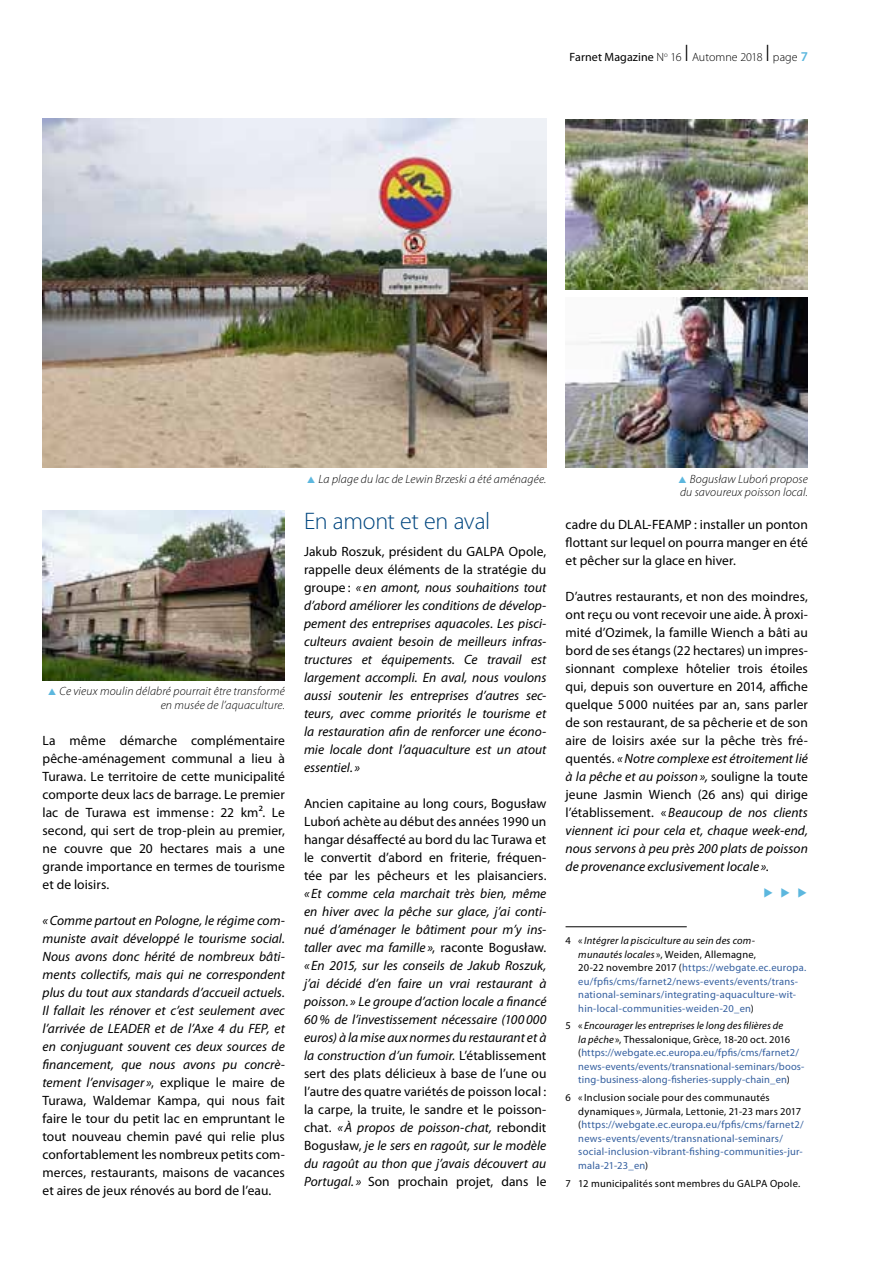
<style>
.page{position:relative;width:893px;height:1263px;background:#fff}
.page>*{position:absolute;margin:0;border:0;box-sizing:border-box;transform-origin:0 0}
.t1{font:300 24px "Myriad Pro";letter-spacing:-.015em;color:#00467f}
.t2{font:15px "Apple Symbols";color:#5cb7de}
.t3{font:italic 13.5px/18px "Myriad Pro";letter-spacing:.005em;color:#000;text-align:justify}
.t4{font:13.5px/18px "Myriad Pro";letter-spacing:.005em;color:#000;text-align:justify}
.t5{font:italic 300 12px/13.5px "Myriad Pro";letter-spacing:.015em;color:#000}
.t6{font:300 12px "Myriad Pro";letter-spacing:.005em;color:#000}
.t7{font:10.5px/13.5px "Myriad Pro";letter-spacing:.02em;color:#345f9f}
.t8{font:10.5px "Myriad Pro";letter-spacing:.02em;color:#000}
.s1{font-weight:400}
.s2{font-size:24px}
.s3{font-weight:600;font-size:13.5px;color:#5cb7de}
.s4{color:#5cb7de}
.s5{font-style:normal}
.s6{font-style:italic}
.s7{color:#000}
.s8{font-style:italic;color:#000}
</style>
<div class="page">
<img style="left:566px;top:298px;width:242px;height:170px">
<img style="left:43px;top:510px;width:242px;height:170px">
<img style="left:566px;top:119px;width:242px;height:170px">
<img style="left:43px;top:119px;width:503px;height:349px">
<hr style="left:566px;top:926px;width:121px;height:1px;background:#000">
<p class="t6" style="left:570px;top:50px;width:240px"><span class="s1">Farnet Magazine</span> N<sup>o</sup> 16 <span class="s2">I</span> Automne 2018 <span class="s2">I</span> page <span class="s3">7</span></p>
<p class="t5" style="left:47px;top:685px;width:239px;text-align:right"><span class="s4">▲</span> Ce vieux moulin délabré pourrait être transformé en musée de l’aquaculture.</p>
<p class="t4" style="left:43px;top:731px;width:244px">La même démarche complémentaire pêche-aménagement communal a lieu à Turawa. Le territoire de cette municipalité comporte deux lacs de barrage. Le premier lac de Turawa est immense : 22 km². Le second, qui sert de trop-plein au premier, ne couvre que 20 hectares mais a une grande importance en termes de tourisme et de loisirs.</p>
<p class="t3" style="left:43px;top:911px;width:244px">«Comme partout en Pologne, le régime com&shy;muniste avait développé le tourisme social.<br>Nous avons donc hérité de nombreux bâti&shy;ments collectifs, mais qui ne correspondent plus du tout aux standards d’accueil actuels.<br>Il fallait les rénover et c’est seulement avec l’arrivée de LEADER et de l’Axe 4 du FEP, et en conjuguant souvent ces deux sources de financement, que nous avons pu concrè&shy;tement l’envisager »<span class="s5">, explique le maire de Turawa, Waldemar Kampa, qui nous fait faire le tour du petit lac en empruntant le tout nouveau chemin pavé qui relie plus confortablement les nombreux petits com&shy;merces, restaurants, maisons de vacances et aires de jeux rénovés au bord de l’eau.</span></p>
<p class="t5" style="left:306px;top:472px;width:242px"><span class="s4">▲</span> La plage du lac de Lewin Brzeski a été aménagée.</p>
<p class="t5" style="left:677px;top:472px;width:132px"><span class="s4">▲</span> Bogusław Luboń propose du savoureux poisson local.</p>
<h1 class="t1" style="left:304px;top:507px;width:188px">En amont et en aval</h1>
<p class="t3" style="left:304px;top:542px;width:244px"><span class="s5">Jakub Roszuk, président du GALPA Opole, rappelle deux éléments de la stratégie du groupe :</span> « en amont, nous souhaitions tout d’abord améliorer les conditions de dévelop&shy;pement des entreprises aquacoles. Les pisci&shy;culteurs avaient besoin de meilleurs infras&shy;tructures et équipements. Ce travail est largement accompli. En aval, nous voulons aussi soutenir les entreprises d’autres sec&shy;teurs, avec comme priorités le tourisme et la restauration afin de renforcer une écono&shy;mie locale dont l’aquaculture est un atout essentiel. »</p>
<p class="t4" style="left:304px;top:794px;width:244px">Ancien capitaine au long cours, Bogusław Luboń achète au début des années 1990 un hangar désaffecté au bord du lac Turawa et le convertit d’abord en friterie, fréquen&shy;tée par les pêcheurs et les plaisanciers.</p>
<p class="t3" style="left:304px;top:884px;width:244px">« Et comme cela marchait très bien, même en hiver avec la pêche sur glace, j’ai conti&shy;nué d’aménager le bâtiment pour m’y ins&shy;taller avec ma famille »<span class="s5">, raconte Bogusław. </span>« En 2015, sur les conseils de Jakub Roszuk, j’ai décidé d’en faire un vrai restaurant à poisson. » Le groupe d’action locale a financé 60 % de l’investissement nécessaire (100 000 euros) à la mise aux normes du restaurant et à la construction d’un fumoir. <span class="s5">L’établissement sert des plats délicieux à base de l’une ou l’autre des quatre variétés de poisson local : la carpe, la truite, le sandre et le poisson&shy;chat.</span> «À propos de poisson-chat, <span class="s5">rebondit Bogusław,</span> je le sers en ragoût, sur le modèle du ragoût au thon que j’avais découvert au Portugal. » <span class="s5">Son prochain projet, dans le</span></p>
<p class="t4" style="left:566px;top:515px;width:244px">cadre du DLAL-FEAMP : installer un ponton flottant sur lequel on pourra manger en été et pêcher sur la glace en hiver.</p>
<p class="t4" style="left:566px;top:587px;width:244px">D’autres restaurants, et non des moindres, ont reçu ou vont recevoir une aide. À proxi&shy;mité d’Ozimek, la famille Wiench a bâti au bord de ses étangs (22 hectares) un impres&shy;sionnant complexe hôtelier trois étoiles qui, depuis son ouverture en 2014, affiche quelque 5000 nuitées par an, sans parler de son restaurant, de sa pêcherie et de son aire de loisirs axée sur la pêche très fré&shy;quentés. <span class="s6">«Notre complexe est étroitement lié à la pêche et au poisson»,</span> souligne la toute jeune Jasmin Wiench (26 ans) qui dirige l’établissement. «<span class="s6">Beaucoup de nos clients viennent ici pour cela et, chaque week-end, nous servons à peu près 200 plats de poisson de provenance exclusivement locale »</span>.</p>
<p class="t2" style="left:763px;top:883px;width:47px">▶ ▶ ▶</p>
<p class="t7" style="left:578px;top:934px;width:229px;text-indent:-13px"><span class="s7">4 «</span> <span class="s8">Intégrer la pisciculture au sein des com-<br>munautés locales</span> <span class="s7">», Weiden, Allemagne,<br>20-22 novembre 2017 (</span>https://webgate.ec.europa. eu/fpfis/cms/farnet2/news-events/events/trans&shy;national-seminars/integrating-aquaculture-wit&shy;hin-local-communities-weiden-20_en<span class="s7">)</span></p>
<p class="t7" style="left:578px;top:1019px;width:228px;text-indent:-13px"><span class="s7">5 «</span> <span class="s8">Encourager les entreprises le long des filières de<br>la pêche</span> <span class="s7">», Thessalonique, Grèce, 18-20 oct. 2016 (</span>https://webgate.ec.europa.eu/fpfis/cms/farnet2/ news-events/events/transnational-seminars/boos&shy;ting-business-along-fisheries-supply-chain_en<span class="s7">)</span></p>
<p class="t7" style="left:578px;top:1091px;width:227px;text-indent:-13px"><span class="s7">6 « Inclusion sociale pour des communautés dynamiques », Jūrmala, Lettonie, 21-23 mars 2017 (</span>https://webgate.ec.europa.eu/fpfis/cms/farnet2/ news-events/events/transnational-seminars/ social-inclusion-vibrant-fishing-communities-jur&shy;mala-21-23_en<span class="s7">)</span></p>
<p class="t8" style="left:566px;top:1176px;width:236px">7 12 municipalités sont membres du GALPA Opole.</p>
</div>
